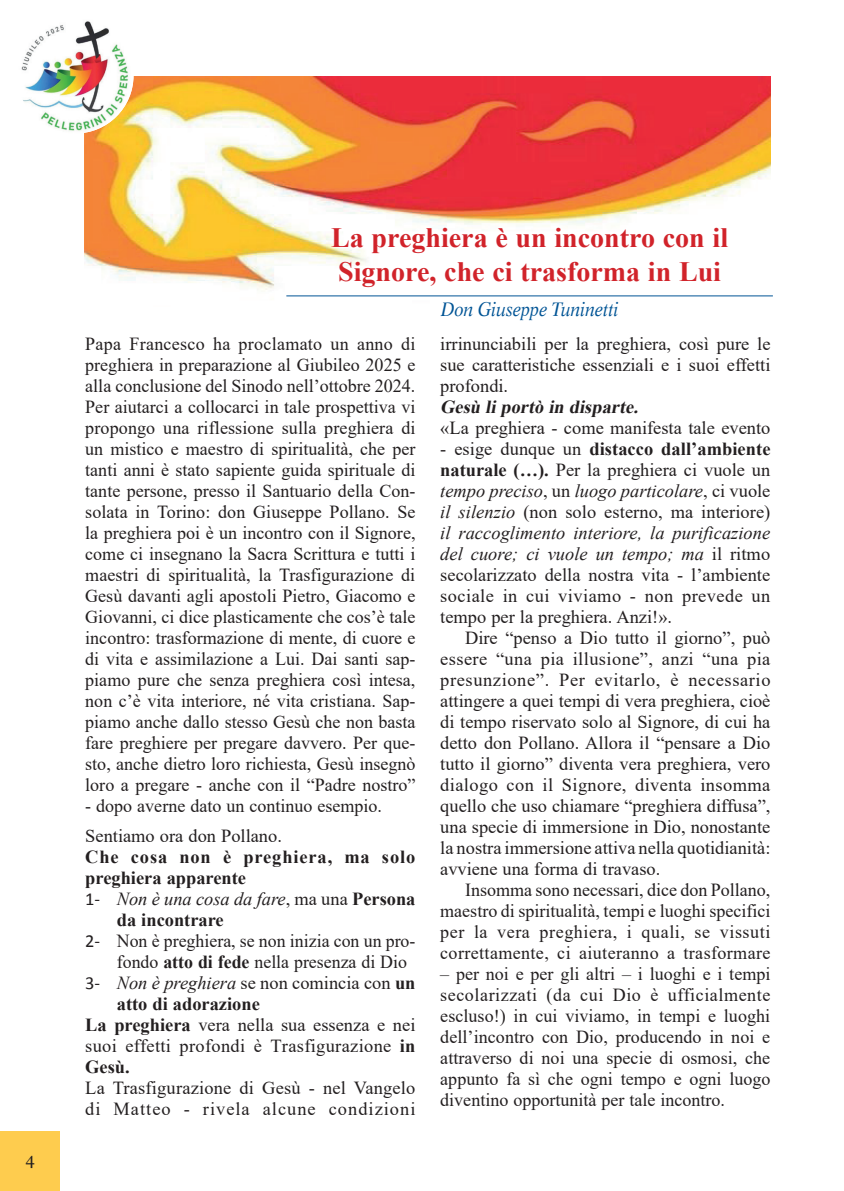
<style>
.page{position:relative;width:844px;height:1191px;background:#fff}
.page>*{position:absolute;margin:0;border:0;box-sizing:border-box;transform-origin:0 0}
.t1{font:700 28px/33.6px "Times New Roman";color:#d1232a}
.t2{font:italic 19.25px "Life";letter-spacing:-.01em;color:#005495;scale:.9 1}
.t3{font:18.38px/21px "Times New Roman";color:#231f20;text-align:justify}
.t4{font:700 18.38px "Times New Roman";color:#231f20}
.t5{font:18.38px "Times New Roman";letter-spacing:.02em;color:#231f20}
.t6{font:italic 18.38px "Times New Roman";color:#231f20}
.t7{font:700 18.38px "Times New Roman";letter-spacing:.05em;color:#231f20}
.t8{font:italic 700 18.38px "Times New Roman";color:#231f20}
.t9{font:17.5px "Life";color:#231f20}
.s1{font-family:"Calibri";font-style:normal}
.s2{font-style:normal}
.s3{font-weight:700;font-style:normal}
.s4{font-family:"Calibri"}
.s5{font-weight:700}
.s6{font-style:italic}
</style>
<div class="page">
<div style="left:0;top:1131px;width:60px;height:60px;background:#fecc4e"></div>
<img style="left:84px;top:76px;width:686px;height:221px">
<hr style="left:286px;top:295px;width:486px;height:1px;background:#005495">
<img style="left:21px;top:21px;width:112px;height:112px">
<p class="t9" style="left:26px;top:1151px;width:11px">4</p>
<h1 class="t1" style="left:331px;top:220px;width:398px">La preghiera è un incontro con il<br>Signore, che ci trasforma in Lui</h1>
<p class="t3" style="left:85px;top:333px;width:332px">Papa Francesco ha proclamato un anno di preghiera in preparazione al Giubileo 2025 e alla conclusione del Sinodo nell’ottobre 2024.<br>Per aiutarci a collocarci in tale prospettiva vi propongo una riflessione sulla preghiera di un mistico e maestro di spiritualità, che per tanti anni è stato sapiente guida spirituale di tante persone, presso il Santuario della Con&shy;solata in Torino: don Giuseppe Pollano. Se la preghiera poi è un incontro con il Signore, come ci insegnano la Sacra Scrittura e tutti i maestri di spiritualità, la Trasfigurazione di Gesù davanti agli apostoli Pietro, Giacomo e Giovanni, ci dice plasticamente che cos’è tale incontro: trasformazione di mente, di cuore e di vita e assimilazione a Lui. Dai santi sap&shy;piamo pure che senza preghiera così intesa, non c’è vita interiore, né vita cristiana. Sap&shy;piamo anche dallo stesso Gesù che non basta fare preghiere per pregare davvero. Per que&shy;sto, anche dietro loro richiesta, Gesù insegnò loro a pregare - anche con il “Padre nostro”</p>
<p class="t3" style="left:85px;top:790px;width:298px;line-height:29.8px">- dopo averne dato un continuo esempio.<br>Sentiamo ora don Pollano.</p>
<p class="t7" style="left:85px;top:843px;width:331px">Che cosa non è preghiera, ma solo</p>
<p class="t4" style="left:85px;top:864px;width:162px">preghiera apparente</p>
<p class="t6" style="left:85px;top:886px;width:331px"><span class="s1">1-</span> Non è una cosa da fare<span class="s2">, ma una</span> <span class="s3">Persona</span></p>
<p class="t4" style="left:117px;top:906px;width:108px">da incontrare</p>
<p class="t3" style="left:85px;top:929px;width:331px"><span class="s4">2-</span> Non è preghiera, se non inizia con un pro-</p>
<p class="t3" style="left:117px;top:950px;width:292px">fondo <span class="s5">atto di fede</span> nella presenza di Dio</p>
<p class="t3" style="left:85px;top:971px;width:331px"><span class="s4">3-</span> <span class="s6">Non è preghiera</span> se non comincia con <span class="s5">un</span></p>
<p class="t4" style="left:117px;top:990px;width:144px">atto di adorazione</p>
<p class="t3" style="left:85px;top:1013px;width:331px"><span class="s5">La preghiera</span> vera nella sua essenza e nei</p>
<p class="t5" style="left:85px;top:1033px;width:331px">suoi effetti profondi è Trasfigurazione <span class="s5">in</span></p>
<p class="t4" style="left:85px;top:1053px;width:46px">Gesù.</p>
<p class="t3" style="left:85px;top:1077px;width:331px">La Trasfigurazione di Gesù - nel Vangelo di Matteo - rivela alcune condizioni</p>
<p class="t2" style="left:440px;top:298px;width:199px">Don Giuseppe Tuninetti</p>
<p class="t3" style="left:440px;top:333px;width:332px">irrinunciabili per la preghiera, così pure le sue caratteristiche essenziali e i suoi effetti profondi.</p>
<p class="t8" style="left:440px;top:394px;width:204px">Gesù liportò in disparte.</p>
<p class="t3" style="left:440px;top:417px;width:331px">«La preghiera - come manifesta tale evento</p>
<p class="t3" style="left:440px;top:438px;width:332px">- esige dunque un <span class="s5">distacco dall’ambiente naturale (…).</span> Per la preghiera ci vuole un <span class="s6">tempo preciso</span>, un <span class="s6">luogo particolare</span>, ci vuole <span class="s6">il silenzio</span> (non solo esterno, ma interiore) <span class="s6">il raccoglimento interiore, la purificazione del cuore; ci vuole un tempo; ma</span> il ritmo secolarizzato della nostra vita - l’ambiente sociale in cui viviamo - non prevede un tempo per la preghiera. Anzi!».</p>
<p class="t3" style="left:440px;top:627px;width:332px;text-indent:25px">Dire “penso a Dio tutto il giorno”, può essere “una pia illusione”, anzi “una pia presunzione”. Per evitarlo, è necessario attingere a quei tempi di vera preghiera, cioè di tempo riservato solo al Signore, di cui ha detto don Pollano. Allora il “pensare a Dio tutto il giorno” diventa vera preghiera, vero dialogo con il Signore, diventa insomma quello che uso chiamare “preghiera diffusa”, una specie di immersione in Dio, nonostante la nostra immersione attiva nella quotidianità: avviene una forma di travaso.</p>
<p class="t3" style="left:440px;top:879px;width:331px;text-indent:25px">Insomma sono necessari, dice don Pollano, maestro di spiritualità, tempi e luoghi specifici per la vera preghiera, i quali, se vissuti correttamente, ci aiuteranno a trasformare</p>
<p class="t3" style="left:440px;top:963px;width:332px">– per noi e per gli altri – i luoghi e i tempi secolarizzati (da cui Dio è ufficialmente escluso!) in cui viviamo, in tempi e luoghi dell’incontro con Dio, producendo in noi e attraverso di noi una specie di osmosi, che appunto fa sì che ogni tempo e ogni luogo diventino opportunità per tale incontro.</p>
</div>
